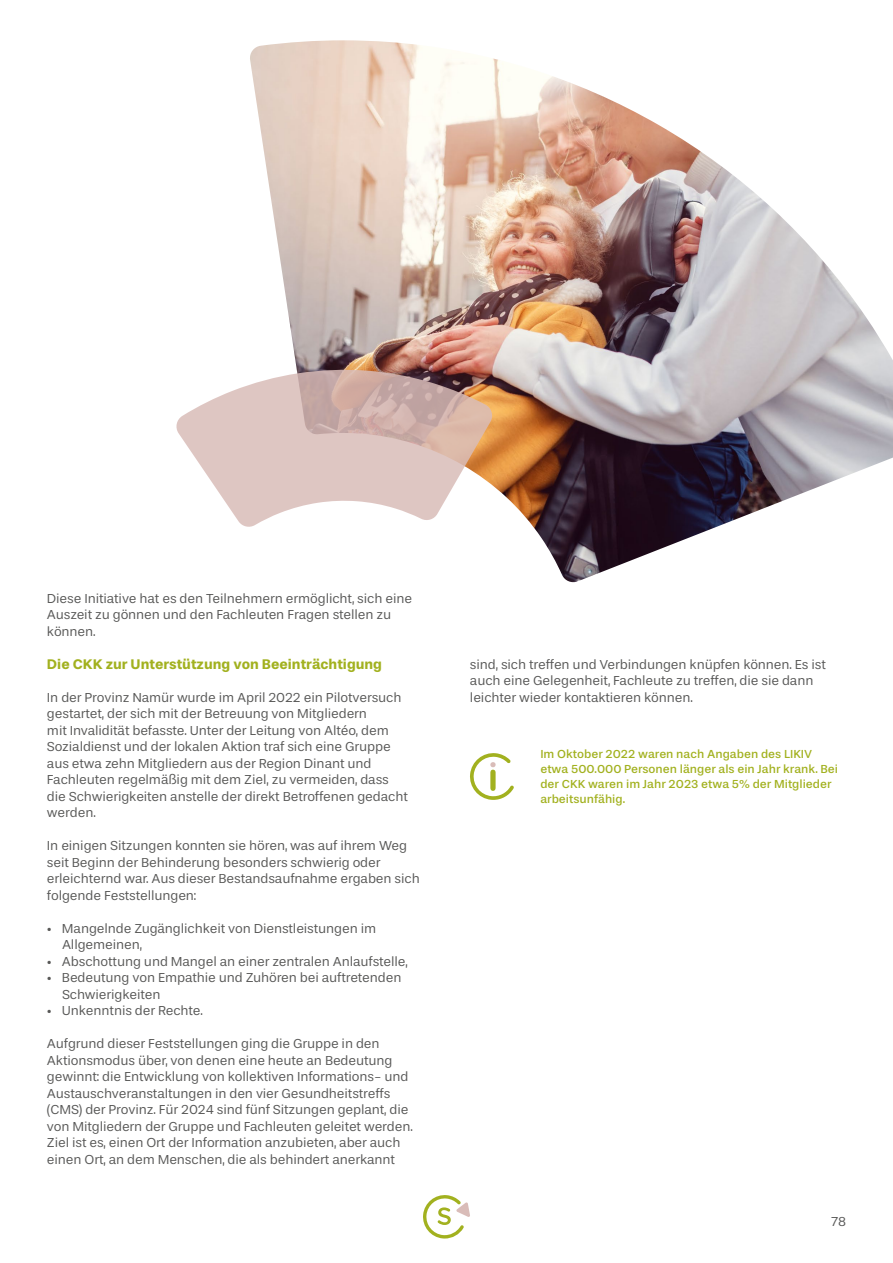
<style>
.page{position:relative;width:893px;height:1263px;background:#fff}
.page>*{position:absolute;margin:0;border:0;box-sizing:border-box;transform-origin:0 0}
.intertitre{font:700 14.25px "Stevie Sans";color:#a2b11f}
.texte{font:13.5px/16.5px "Stevie Sans";letter-spacing:-.01em;color:#575756}
.textecadre_filet{font:12px/15px "Stevie Sans";color:#a2b11f}
</style>
<div class="page">
<svg style="left:470px;top:753px;width:44px;height:47px"></svg>
<img style="left:250px;top:40px;width:643px;height:543px">
<svg style="left:176px;top:369px;width:318px;height:159px;fill:#dec6c2"></svg>
<svg style="left:423px;top:1195px;width:47px;height:43px"></svg>
<p class="texte" style="left:47px;top:590px;width:367px">Diese Initiative hat es den Teilnehmern ermöglicht, sich eine<br>Auszeit zu gönnen und den Fachleuten Fragen stellen zu können.</p>
<p class="intertitre" style="left:47px;top:655px;width:337px">Die CKK zur Unterstützung von Beeinträchtigung</p>
<p class="texte" style="left:47px;top:689px;width:362px">In der Provinz Namür wurde im April 2022 ein Pilotversuch gestartet, der sich mit der Betreuung von Mitgliedern<br>mit Invalidität befasste. Unter der Leitung von Altéo, dem Sozialdienst und der lokalen Aktion traf sich eine Gruppe aus etwa zehn Mitgliedern aus der Region Dinant und Fachleuten regelmäßig mit dem Ziel, zu vermeiden, dass die Schwierigkeiten anstelle der direkt Betroffenen gedacht werden.</p>
<p class="texte" style="left:47px;top:837px;width:374px">In einigen Sitzungen konnten sie hören, was auf ihrem Weg seit Beginn der Behinderung besonders schwierig oder erleichternd war. Aus dieser Bestandsaufnahme ergaben sich folgende Feststellungen:</p>
<p class="texte" style="left:62px;top:920px;width:316px;text-indent:-15px">• Mangelnde Zugänglichkeit von Dienstleistungen im<br>Allgemeinen,</p>
<p class="texte" style="left:47px;top:953px;width:362px">• Abschottung und Mangel an einer zentralen Anlaufstelle,</p>
<p class="texte" style="left:62px;top:969px;width:341px;text-indent:-15px">• Bedeutung von Empathie und Zuhören bei auftretenden<br>Schwierigkeiten</p>
<p class="texte" style="left:47px;top:1002px;width:157px">• Unkenntnis der Rechte.</p>
<p class="texte" style="left:47px;top:1035px;width:367px">Aufgrund dieser Feststellungen ging die Gruppe in den Aktionsmodus über, von denen eine heute an Bedeutung gewinnt: die Entwicklung von kollektiven Informations- und Austauschveranstaltungen in den vier Gesundheitstreffs (CMS) der Provinz. Für 2024 sind fünf Sitzungen geplant, die von Mitgliedern der Gruppe und Fachleuten geleitet werden.<br>Ziel ist es, einen Ort der Information anzubieten, aber auch einen Ort, an dem Menschen, die als behindert anerkannt</p>
<p class="texte" style="left:470px;top:656px;width:357px">sind, sich treffen und Verbindungen knüpfen können. Es ist auch eine Gelegenheit, Fachleute zu treffen, die sie dann leichter wieder kontaktieren können.</p>
<p class="textecadre_filet" style="left:540px;top:746px;width:299px">Im Oktober 2022 waren nach Angaben des LIKIV etwa 500.000 Personen länger als ein Jahr krank. Bei der CKK waren im Jahr 2023 etwa 5% der Mitglieder arbeitsunfähig.</p>
<p class="texte" style="left:831px;top:1213px;width:16px">78</p>
</div>
